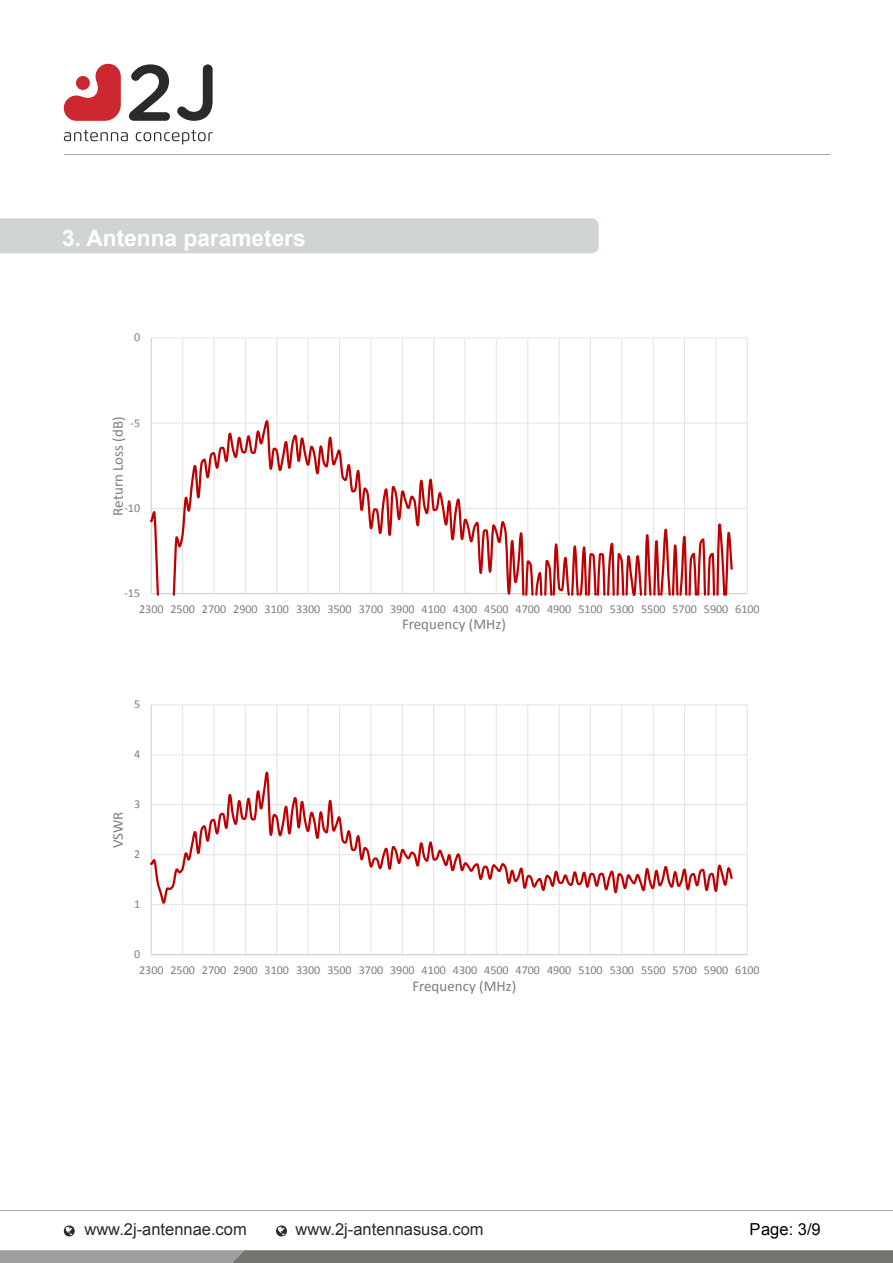
<style>
.page{position:relative;width:893px;height:1263px;background:#fff}
.page>*{position:absolute;margin:0;border:0;box-sizing:border-box;transform-origin:0 0}
.t1{font:700 22.65px "Arial";color:#fff}
.t2{font:16.5px "Arial";color:#2b2929}
.t3{font:16.5px "Arial";color:#000}
.t4{font:15px "Calibri";color:#7d7d7d}
.t5{font:12px "Calibri";color:#7d7d7d}
</style>
<div class="page">
<svg style="left:0;top:1250px;width:893px;height:13px;background:#80807e"></svg>
<hr style="left:0;top:1210px;width:893px;height:1px;background:#a8a8a8">
<svg style="left:63px;top:1225px;width:12px;height:11px"></svg>
<svg style="left:276px;top:1225px;width:11px;height:11px"></svg>
<svg style="left:64px;top:130px;width:64px;height:11px"></svg>
<svg style="left:136px;top:130px;width:77px;height:14px"></svg>
<svg style="left:129px;top:64px;width:41px;height:57px"></svg>
<svg style="left:177px;top:64px;width:36px;height:57px"></svg>
<svg style="left:64px;top:64px;width:57px;height:57px"></svg>
<div style="left:76px;top:76px;width:14px;height:14px;background:#cc262e;border-radius:50%"></div>
<hr style="left:64px;top:154px;width:765px;height:1px;background:#a8a8a8">
<div style="left:0;top:218px;width:599px;height:35px;background:#d1d4d4"></div>
<hr style="left:151px;top:508px;width:596px;height:1px;background:#e6e6e6">
<hr style="left:151px;top:423px;width:596px;height:1px;background:#e6e6e6">
<hr style="left:151px;top:337px;width:596px;height:2px;background:#e6e6e6">
<hr style="left:182px;top:338px;width:1px;height:255px;background:#e6e6e6">
<hr style="left:213px;top:338px;width:2px;height:255px;background:#e6e6e6">
<hr style="left:245px;top:338px;width:1px;height:255px;background:#e6e6e6">
<hr style="left:276px;top:338px;width:1px;height:255px;background:#e6e6e6">
<hr style="left:308px;top:338px;width:1px;height:255px;background:#e6e6e6">
<hr style="left:339px;top:338px;width:1px;height:255px;background:#e6e6e6">
<hr style="left:370px;top:338px;width:1px;height:255px;background:#e6e6e6">
<hr style="left:402px;top:338px;width:1px;height:255px;background:#e6e6e6">
<hr style="left:433px;top:338px;width:1px;height:255px;background:#e6e6e6">
<hr style="left:464px;top:338px;width:1px;height:255px;background:#e6e6e6">
<hr style="left:496px;top:338px;width:1px;height:255px;background:#e6e6e6">
<hr style="left:527px;top:338px;width:1px;height:255px;background:#e6e6e6">
<hr style="left:558px;top:338px;width:2px;height:255px;background:#e6e6e6">
<hr style="left:590px;top:338px;width:1px;height:255px;background:#e6e6e6">
<hr style="left:621px;top:338px;width:1px;height:255px;background:#e6e6e6">
<hr style="left:653px;top:338px;width:1px;height:255px;background:#e6e6e6">
<hr style="left:684px;top:338px;width:1px;height:255px;background:#e6e6e6">
<hr style="left:715px;top:338px;width:1px;height:255px;background:#e6e6e6">
<hr style="left:747px;top:338px;width:1px;height:255px;background:#e6e6e6">
<hr style="left:151px;top:338px;width:1px;height:255px;background:#d1d4d4">
<hr style="left:151px;top:593px;width:596px;height:1px;background:#d1d4d4">
<svg style="left:150px;top:418px;width:584px;height:178px"></svg>
<hr style="left:151px;top:904px;width:596px;height:1px;background:#e6e6e6">
<hr style="left:151px;top:854px;width:596px;height:1px;background:#e6e6e6">
<hr style="left:151px;top:804px;width:596px;height:1px;background:#e6e6e6">
<hr style="left:151px;top:754px;width:596px;height:1px;background:#e6e6e6">
<hr style="left:151px;top:704px;width:596px;height:1px;background:#e6e6e6">
<hr style="left:182px;top:705px;width:1px;height:249px;background:#e6e6e6">
<hr style="left:213px;top:705px;width:2px;height:249px;background:#e6e6e6">
<hr style="left:245px;top:705px;width:1px;height:249px;background:#e6e6e6">
<hr style="left:276px;top:705px;width:1px;height:249px;background:#e6e6e6">
<hr style="left:308px;top:705px;width:1px;height:249px;background:#e6e6e6">
<hr style="left:339px;top:705px;width:1px;height:249px;background:#e6e6e6">
<hr style="left:370px;top:705px;width:1px;height:249px;background:#e6e6e6">
<hr style="left:402px;top:705px;width:1px;height:249px;background:#e6e6e6">
<hr style="left:433px;top:705px;width:1px;height:249px;background:#e6e6e6">
<hr style="left:464px;top:705px;width:1px;height:249px;background:#e6e6e6">
<hr style="left:496px;top:705px;width:1px;height:249px;background:#e6e6e6">
<hr style="left:527px;top:705px;width:1px;height:249px;background:#e6e6e6">
<hr style="left:558px;top:705px;width:2px;height:249px;background:#e6e6e6">
<hr style="left:590px;top:705px;width:1px;height:249px;background:#e6e6e6">
<hr style="left:621px;top:705px;width:1px;height:249px;background:#e6e6e6">
<hr style="left:653px;top:705px;width:1px;height:249px;background:#e6e6e6">
<hr style="left:684px;top:705px;width:1px;height:249px;background:#e6e6e6">
<hr style="left:715px;top:705px;width:1px;height:249px;background:#e6e6e6">
<hr style="left:747px;top:705px;width:1px;height:249px;background:#e6e6e6">
<hr style="left:151px;top:705px;width:1px;height:249px;background:#d1d4d4">
<hr style="left:151px;top:954px;width:596px;height:1px;background:#d1d4d4">
<svg style="left:150px;top:767px;width:583px;height:136px"></svg>
<h1 class="t1" style="left:62px;top:230px;width:245px">3. Antenna parameters</h1>
<p class="t5" style="left:134px;top:332px;width:8px">0</p>
<p class="t4" style="left:111px;top:516px;width:101px;rotate:-90deg">Return Loss (dB)</p>
<p class="t5" style="left:130px;top:418px;width:11px">-5</p>
<p class="t5" style="left:124px;top:503px;width:17px">-10</p>
<p class="t5" style="left:124px;top:588px;width:17px">-15</p>
<p class="t5" style="left:139px;top:604px;width:622px">2300 2500 2700 2900 3100 3300 3500 3700 3900 4100 4300 4500 4700 4900 5100 5300 5500 5700 5900 6100</p>
<p class="t4" style="left:402px;top:618px;width:105px">Frequency (MHz)</p>
<p class="t5" style="left:134px;top:699px;width:8px">5</p>
<p class="t5" style="left:134px;top:749px;width:8px">4</p>
<p class="t4" style="left:111px;top:848px;width:38px;rotate:-90deg">VSWR</p>
<p class="t5" style="left:134px;top:799px;width:8px">3</p>
<p class="t5" style="left:134px;top:849px;width:8px">2</p>
<p class="t5" style="left:134px;top:899px;width:8px">1</p>
<p class="t5" style="left:134px;top:949px;width:8px">0</p>
<p class="t5" style="left:139px;top:965px;width:622px">2300 2500 2700 2900 3100 3300 3500 3700 3900 4100 4300 4500 4700 4900 5100 5300 5500 5700 5900 6100</p>
<p class="t4" style="left:412px;top:980px;width:105px">Frequency (MHz)</p>
<h2 class="t2" style="left:84px;top:1223px;width:164px">www.2j-antennae.com</h2>
<h2 class="t2" style="left:296px;top:1223px;width:189px">www.2j-antennasusa.com</h2>
<h2 class="t3" style="left:749px;top:1223px;width:73px">Page: 3/9</h2>
</div>
